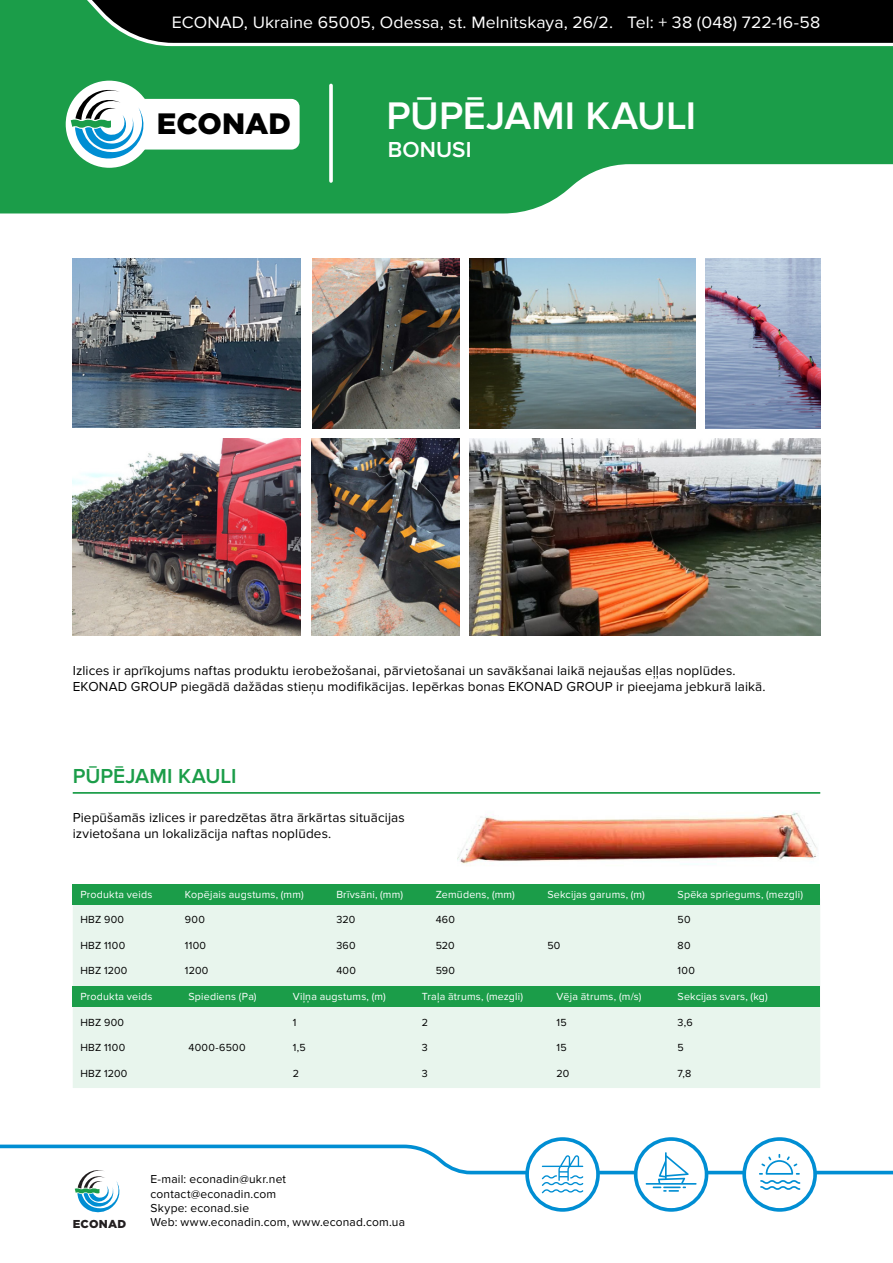
<style>
.page{position:relative;width:893px;height:1263px;background:#fff}
.page>*{position:absolute;margin:0;border:0;box-sizing:border-box;transform-origin:0 0}
.t1{font:600 39.9px "Proxima Nova";color:#fff}
.t2{font:900 29.4px "Gotham Pro";color:#000}
.t3{font:600 22.5px "Proxima Nova";letter-spacing:.005em;color:#fff}
.t4{font:600 21px "Proxima Nova";letter-spacing:.005em;color:#1b9d49}
.t5{font:17.1px "Proxima Nova";letter-spacing:.005em;color:#fff}
.t6{font:13.5px/16.2px "Proxima Nova";letter-spacing:.01em;color:#000}
.t7{font:12px/14.4px "Proxima Nova";letter-spacing:.015em;color:#000}
.t8{font:900 11.55px "Gotham Pro";letter-spacing:.025em;color:#231f20}
.t9{font:10.65px "Proxima Nova";letter-spacing:.02em;color:#fff}
.t10{font:10.65px "Proxima Nova";letter-spacing:.025em;color:#000}
</style>
<div class="page">
<svg style="left:0;top:0;width:893px;height:213px;background:#2e894e"></svg>
<svg style="left:0;top:1144px;width:893px;height:46px"></svg>
<svg style="left:525px;top:1137px;width:75px;height:75px"></svg>
<svg style="left:634px;top:1137px;width:74px;height:75px"></svg>
<svg style="left:742px;top:1137px;width:75px;height:75px"></svg>
<svg style="left:329px;top:85px;width:4px;height:96px"></svg>
<div style="left:73px;top:898px;width:747px;height:190px;background:#e8f5ed"></div>
<div style="left:73px;top:884px;width:747px;height:21px;background:#1b9d49"></div>
<div style="left:73px;top:986px;width:747px;height:21px;background:#1b9d49"></div>
<img style="left:457px;top:812px;width:360px;height:52px">
<hr style="left:73px;top:792px;width:747px;height:2px;background:#1b9d49">
<img style="left:470px;top:259px;width:226px;height:169px">
<img style="left:470px;top:438px;width:350px;height:197px">
<img style="left:705px;top:259px;width:115px;height:169px">
<img style="left:73px;top:259px;width:228px;height:168px">
<img style="left:312px;top:438px;width:147px;height:197px">
<img style="left:312px;top:259px;width:147px;height:169px">
<img style="left:73px;top:439px;width:228px;height:196px">
<svg style="left:75px;top:1167px;width:48px;height:46px"></svg>
<div style="left:66px;top:81px;width:87px;height:87px;background:#fff;border-radius:50%"></div>
<svg style="left:71px;top:85px;width:229px;height:76px"></svg>
<p class="t5" style="left:172px;top:12px;width:650px">ECONAD, Ukraine 65005, Odessa, st. Melnitskaya, 26/2. Tel: + 38 (048) 722-16-58</p>
<h2 class="t2" style="left:157px;top:107px;width:136px">ECONAD</h2>
<h1 class="t1" style="left:386px;top:93px;width:311px">PŪPĒJAMI KAULI</h1>
<h3 class="t3" style="left:388px;top:136px;width:85px">BONUSI</h3>
<p class="t6" style="left:73px;top:662px;width:694px">Izlices ir aprīkojums naftas produktu ierobežošanai, pārvietošanai un savākšanai laikā nejaušas eļļas noplūdes.<br>EKONAD GROUP piegādā dažādas stieņu modifikācijas. Iepērkas bonas EKONAD GROUP ir pieejama jebkurā laikā.</p>
<h3 class="t4" style="left:73px;top:764px;width:165px">PŪPĒJAMI KAULI</h3>
<p class="t6" style="left:73px;top:810px;width:333px">Piepūšamās izlices ir paredzētas ātra ārkārtas situācijas izvietošana un lokalizācija naftas noplūdes.</p>
<p class="t9" style="left:80px;top:888px;width:74px">Produkta veids</p>
<p class="t10" style="left:80px;top:913px;width:45px">HBZ 900</p>
<p class="t10" style="left:80px;top:939px;width:46px">HBZ 1100</p>
<p class="t10" style="left:80px;top:965px;width:49px">HBZ 1200</p>
<p class="t9" style="left:80px;top:990px;width:74px">Produkta veids</p>
<p class="t10" style="left:80px;top:1016px;width:45px">HBZ 900</p>
<p class="t10" style="left:80px;top:1041px;width:46px">HBZ 1100</p>
<p class="t10" style="left:80px;top:1067px;width:49px">HBZ 1200</p>
<p class="t9" style="left:185px;top:888px;width:120px">Kopējais augstums, (mm)</p>
<p class="t10" style="left:185px;top:913px;width:21px">900</p>
<p class="t10" style="left:185px;top:939px;width:23px">1100</p>
<p class="t10" style="left:185px;top:965px;width:25px">1200</p>
<p class="t9" style="left:336px;top:888px;width:68px">Brīvsāni, (mm)</p>
<p class="t10" style="left:336px;top:913px;width:20px">320</p>
<p class="t10" style="left:336px;top:939px;width:21px">360</p>
<p class="t10" style="left:336px;top:965px;width:21px">400</p>
<p class="t9" style="left:188px;top:990px;width:70px">Spiediens (Pa)</p>
<p class="t10" style="left:188px;top:1041px;width:59px">4000-6500</p>
<p class="t9" style="left:293px;top:990px;width:95px">Viļņa augstums, (m)</p>
<p class="t10" style="left:293px;top:1016px;width:5px">1</p>
<p class="t10" style="left:293px;top:1041px;width:15px">1,5</p>
<p class="t10" style="left:293px;top:1067px;width:8px">2</p>
<p class="t9" style="left:436px;top:888px;width:81px">Zemūdens, (mm)</p>
<p class="t10" style="left:436px;top:913px;width:21px">460</p>
<p class="t10" style="left:436px;top:939px;width:21px">520</p>
<p class="t10" style="left:436px;top:965px;width:21px">590</p>
<p class="t9" style="left:422px;top:990px;width:103px">Traļa ātrums, (mezgli)</p>
<p class="t10" style="left:422px;top:1016px;width:8px">2</p>
<p class="t10" style="left:422px;top:1041px;width:7px">3</p>
<p class="t10" style="left:422px;top:1067px;width:7px">3</p>
<p class="t9" style="left:547px;top:888px;width:99px">Sekcijas garums, (m)</p>
<p class="t10" style="left:547px;top:939px;width:15px">50</p>
<p class="t9" style="left:556px;top:990px;width:86px">Vēja ātrums, (m/s)</p>
<p class="t10" style="left:556px;top:1016px;width:12px">15</p>
<p class="t10" style="left:556px;top:1041px;width:12px">15</p>
<p class="t10" style="left:556px;top:1067px;width:14px">20</p>
<p class="t9" style="left:677px;top:888px;width:127px">Spēka spriegums, (mezgli)</p>
<p class="t10" style="left:677px;top:913px;width:15px">50</p>
<p class="t10" style="left:677px;top:939px;width:14px">80</p>
<p class="t10" style="left:677px;top:965px;width:19px">100</p>
<p class="t9" style="left:678px;top:990px;width:92px">Sekcijas svars, (kg)</p>
<p class="t10" style="left:678px;top:1016px;width:17px">3,6</p>
<p class="t10" style="left:678px;top:1041px;width:8px">5</p>
<p class="t10" style="left:678px;top:1067px;width:15px">7,8</p>
<p class="t7" style="left:150px;top:1172px;width:137px">E-mail: econadin@ukr.net contact@econadin.com<br>Skype: econad.sie</p>
<p class="t8" style="left:73px;top:1217px;width:55px">ECONAD</p>
<p class="t7" style="left:150px;top:1215px;width:256px">Web: www.econadin.com, www.econad.com.ua</p>
</div>
